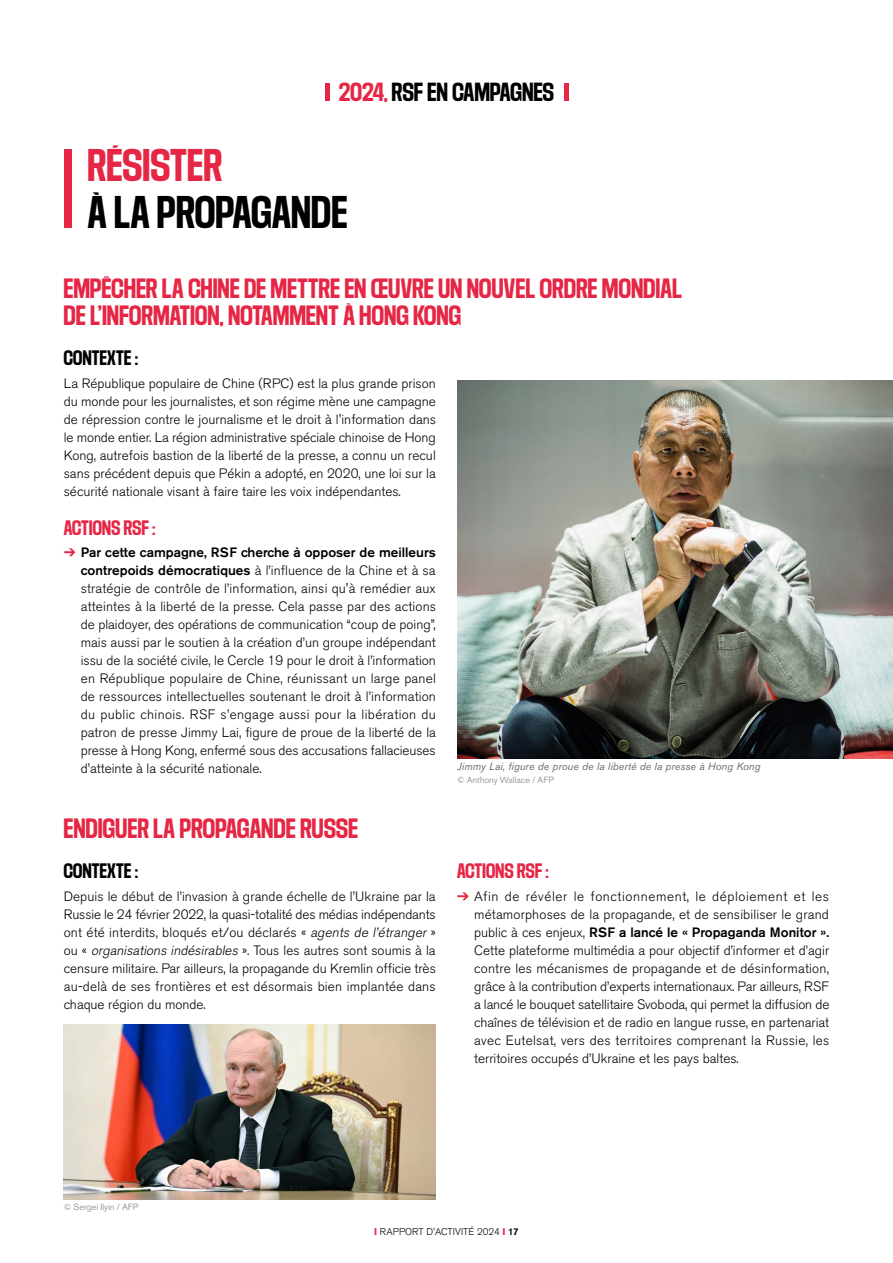
<style>
.page{position:relative;width:893px;height:1263px;background:#fff}
.page>*{position:absolute;margin:0;border:0;box-sizing:border-box;transform-origin:0 0}
.t1{font:700 semi-condensed 39.3px "Media Sans";letter-spacing:.02em;color:#000}
.t2{font:700 semi-condensed 39.3px "Media Sans";letter-spacing:.02em;color:#e62645}
.t3{font:700 semi-condensed 24px/27px "Media Sans";letter-spacing:.02em;color:#e62645}
.t4{font:700 semi-condensed 22.5px "Media Sans";letter-spacing:.02em;color:#000}
.t5{font:700 semi-condensed 18px "Media Sans";letter-spacing:.02em;color:#e62645}
.t6{font:700 semi-condensed 18px "Media Sans";letter-spacing:.02em;color:#000}
.t7{font:300 13.5px/18px "Akzidenz Grotesk BE";color:#000;text-align:justify}
.t8{font:italic 10.5px "Akzidenz Grotesk BE";letter-spacing:.01em;color:#6b6b6a}
.t9{font:300 9.75px "Akzidenz Grotesk BE";color:#000}
.t10{font:9px "Akzidenz Grotesk BE";letter-spacing:-.01em;color:#9d9d9c}
.s1{color:#e62645}
.s2{font-weight:500}
.s3{font-style:italic}
.s4{font-weight:700;color:#e62645}
</style>
<div class="page">
<div style="left:325px;top:83px;width:5px;height:18px;background:#e62645"></div>
<hr style="left:564px;top:83px;width:4px;height:18px;background:#e62645">
<img style="left:457px;top:380px;width:436px;height:379px">
<div style="left:64px;top:149px;width:8px;height:79px;background:#e62645"></div>
<img style="left:64px;top:1025px;width:372px;height:174px">
<h3 class="t4" style="left:339px;top:79px;width:216px"><span class="s1">2024,</span> RSF EN CAMPAGNES</h3>
<h1 class="t2" style="left:88px;top:142px;width:136px">RÉSISTER</h1>
<h1 class="t1" style="left:88px;top:189px;width:261px">À LA PROPAGANDE</h1>
<h2 class="t3" style="left:64px;top:274px;width:620px">EMPÊCHER LA CHINE DE METTRE EN ŒUVRE UN NOUVEL ORDRE MONDIAL<br>DE L’INFORMATION, NOTAMMENT À HONG KONG</h2>
<h3 class="t6" style="left:64px;top:347px;width:75px">CONTEXTE :</h3>
<p class="t7" style="left:64px;top:374px;width:374px">La République populaire de Chine (RPC) est la plus grande prison du monde pour les journalistes, et son régime mène une campagne de répression contre le journalisme et le droit à l'information dans le monde entier. La région administrative spéciale chinoise de Hong Kong, autrefois bastion de la liberté de la presse, a connu un recul sans précédent depuis que Pékin a adopté, en 2020, une loi sur la sécurité nationale visant à faire taire les voix indépendantes.</p>
<h3 class="t5" style="left:64px;top:517px;width:93px">ACTIONS RSF :</h3>
<p class="t7" style="left:81px;top:544px;width:357px;text-indent:-17px"><span class="s1">➔</span> <span class="s2">Par cette campagne, RSF cherche à opposer de meilleurs contrepoids démocratiques</span> à l’influence de la Chine et à sa stratégie de contrôle de l’information, ainsi qu'à remédier aux atteintes à la liberté de la presse. Cela passe par des actions de plaidoyer, des opérations de communication “coup de poing”, mais aussi par le soutien à la création d’un groupe indépendant issu de la société civile, le Cercle 19 pour le droit à l’information en République populaire de Chine, réunissant un large panel de ressources intellectuelles soutenant le droit à l’information du public chinois. RSF s’engage aussi pour la libération du patron de presse Jimmy Lai, figure de proue de la liberté de la presse à Hong Kong, enfermé sous des accusations fallacieuses d’atteinte à la sécurité nationale.</p>
<p class="t8" style="left:457px;top:760px;width:305px">Jimmy Lai, figure de proue de la liberté de la presse à Hong Kong</p>
<p class="t10" style="left:457px;top:775px;width:98px">© Anthony Wallace / AFP</p>
<h2 class="t3" style="left:64px;top:814px;width:296px">ENDIGUER LA PROPAGANDE RUSSE</h2>
<h3 class="t6" style="left:64px;top:860px;width:75px">CONTEXTE :</h3>
<p class="t7" style="left:64px;top:887px;width:374px">Depuis le début de l’invasion à grande échelle de l’Ukraine par la Russie le 24 février 2022, la quasi-totalité des médias indépendants ont été interdits, bloqués et/ou déclarés « <span class="s3">agents de l’étranger</span> » o u « <span class="s3">organisations indésirables</span> » . To u s l e s a u t re s s o n t s o u m i s à l a censure militaire. Par ailleurs, la propagande du Kremlin officie très au-delà de ses frontières et est désormais bien implantée dans chaque région du monde.</p>
<h3 class="t5" style="left:457px;top:860px;width:93px">ACTIONS RSF :</h3>
<p class="t7" style="left:474px;top:887px;width:357px;text-indent:-17px"><span class="s1">➔</span> Afin de révéler le fonctionnement, le déploiement et les métamorphoses de la propagande, et de sensibiliser le grand public à ces enjeux, <span class="s2">RSF a lancé le « Propaganda Monitor ».<br></span>Cette plateforme multimédia a pour objectif d’informer et d’agir contre les mécanismes de propagande et de désinformation, grâce à la contribution d’experts internationaux. Par ailleurs, RSF a lancé le bouquet satellitaire Svoboda, qui permet la diffusion de chaînes de télévision et de radio en langue russe, en partenariat avec Eutelsat, vers des territoires comprenant la Russie, les territoires occupés d’Ukraine et les pays baltes.</p>
<p class="t10" style="left:64px;top:1201px;width:76px">© Sergei Ilyin / AFP</p>
<p class="t9" style="left:374px;top:1226px;width:146px"><span class="s4">I</span> RAPPORT D'ACTIVITÉ 2024 <span class="s4">I</span> <span class="s2">17</span></p>
</div>
